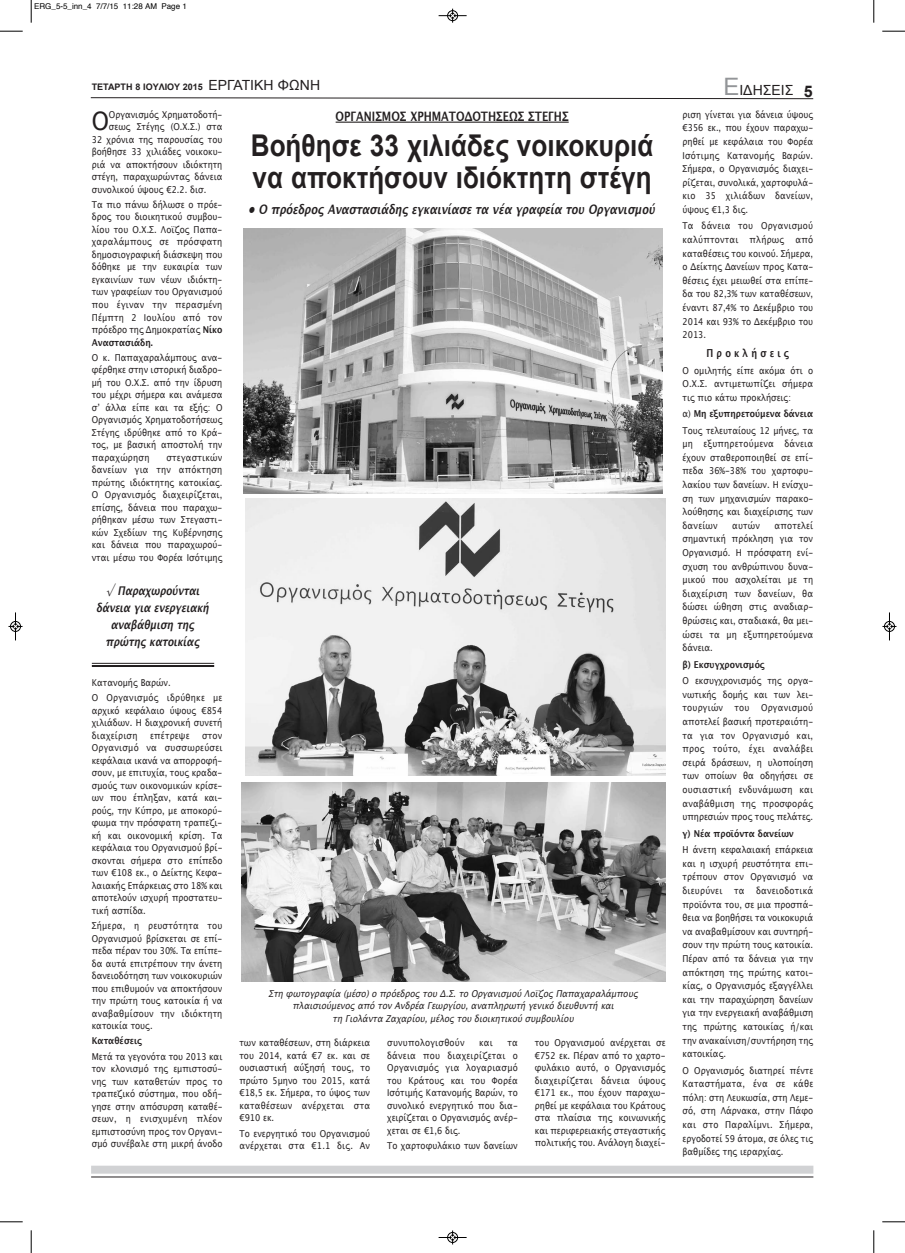
<style>
.page{position:relative;width:905px;height:1253px;background:#fff}
.page>*{position:absolute;margin:0;border:0;box-sizing:border-box;transform-origin:0 0}
.t1{font:700 30px/32px "Arial";color:#231f20;scale:.87 1}
.t2{font:25.5px "Lucida Grande";color:#231f20;scale:.87 1}
.t3{font:700 16px "Arial";color:#231f20}
.t4{font:14px "Arial";color:#231f20}
.t5{font:italic 700 13px "Lucida Grande";color:#231f20;scale:.8 1}
.t6{font:700 13px "Lucida Grande";color:#231f20;scale:.8 1}
.t7{font:italic 700 12px/17px "Lucida Grande";color:#231f20;text-align:center;scale:.8 1}
.t8{font:700 11px "Lucida Grande";color:#231f20;scale:.8 1}
.t9{font:9.5px/12.5px "Lucida Grande";color:#231f20;text-align:justify;scale:.87 1}
.t10{font:italic 9.5px/12.5px "Lucida Grande";color:#231f20;text-align:center;scale:.87 1}
.t11{font:9.5px/15.3px "Lucida Grande";letter-spacing:.025em;color:#231f20;scale:.87 1}
.t12{font:700 9px "Arial";color:#231f20}
.t13{font:8px "Helvetica";color:#000}
.s1{font-weight:400;font-size:14px}
.s2{font-weight:700}
.s3{font-weight:400;font-size:13px}
.s4{font-size:24px;color:#939598}
</style>
<div class="page">
<hr style="left:91px;top:1177px;width:722px;height:1px;background:#231f20">
<div style="left:91px;top:1166px;width:722px;height:8px;background:#d1d2d4"></div>
<svg style="left:90px;top:97px;width:724px;height:3px"></svg>
<hr style="left:335px;top:122px;width:233px;height:1px;background:#231f20">
<img style="left:243px;top:228px;width:419px;height:266px">
<img style="left:245px;top:499px;width:420px;height:276px">
<img style="left:241px;top:783px;width:424px;height:199px">
<hr style="left:92px;top:663px;width:122px;height:1px;background:#231f20">
<hr style="left:92px;top:665px;width:122px;height:2px;background:#231f20">
<svg style="left:31px;top:0;width:1px;height:23px"></svg>
<svg style="left:0;top:31px;width:23px;height:1px"></svg>
<svg style="left:873px;top:0;width:1px;height:23px"></svg>
<svg style="left:882px;top:31px;width:22px;height:1px"></svg>
<svg style="left:31px;top:1230px;width:1px;height:23px"></svg>
<svg style="left:0;top:1221px;width:23px;height:2px"></svg>
<svg style="left:873px;top:1230px;width:1px;height:23px"></svg>
<svg style="left:882px;top:1221px;width:22px;height:2px"></svg>
<svg style="left:438px;top:9px;width:28px;height:14px"></svg>
<svg style="left:438px;top:1230px;width:28px;height:14px"></svg>
<svg style="left:8px;top:612px;width:14px;height:28px"></svg>
<svg style="left:882px;top:612px;width:14px;height:28px"></svg>
<p class="t13" style="left:34px;top:3px;width:154px">ERG_5-5_inn_4 7/7/15 11:28 AM Page 1</p>
<p class="t12" style="left:92px;top:82px;width:230px">ΤΕΤΑΡΤΗ 8 IOYΛIOY 2015 <span class="s1">ΕΡΓΑΤΙΚΗ ΦΩΝΗ</span></p>
<p class="t2" style="left:92px;top:105px;width:21px">Ο</p>
<p class="t9" style="left:109px;top:108px;width:132px">Οργανισμός Χρηματοδοτή-</p>
<p class="t9" style="left:109px;top:120px;width:132px">σεως Στέγης (Ο.Χ.Σ.) στα</p>
<p class="t9" style="left:92px;top:133px;width:152px">32 χρόνια της παρουσίας του</p>
<p class="t9" style="left:92px;top:145px;width:152px">βοήθησε 33 χιλιάδες νοικοκυ-</p>
<p class="t9" style="left:92px;top:158px;width:152px">ριά να αποκτήσουν ιδιόκτητη</p>
<p class="t9" style="left:92px;top:170px;width:152px">στέγη, παραχωρώντας δάνεια</p>
<p class="t9" style="left:92px;top:183px;width:133px">συνολικού ύψους €2.2. δισ.</p>
<p class="t9" style="left:92px;top:198px;width:152px">Τα πιο πάνω δήλωσε ο πρόε&shy;δρος του διοικητικού συμβου&shy;λίου του Ο.Χ.Σ. Λοϊζος Παπα&shy;χαραλάμπους σε πρόσφατη δημοσιογραφική διάσκεψη που δόθηκε με την ευκαιρία των εγκαινίων των νέων ιδιόκτη&shy;των γραφείων του Οργανισμού που έγιναν την περασμένη Πέμπτη 2 Ιουλίου από τον πρόεδρο της Δημοκρατίας <span class="s2">Νίκο Αναστασιάδη.</span></p>
<p class="t9" style="left:92px;top:351px;width:152px">Ο κ. Παπαχαραλάμπους ανα&shy;φέρθηκε στην ιστορική διαδρο&shy;μή του Ο.Χ.Σ. από την ίδρυση του μέχρι σήμερα και ανάμεσα σ’ άλλα είπε και τα εξής: Ο Οργανισμός Χρηματοδοτήσεως Στέγης ιδρύθηκε από το Κρά&shy;τος, με βασική αποστολή την παραχώρηση</p>
<p class="t9" style="left:92px;top:451px;width:152px;text-indent:75px">στεγαστικών δανείων για την απόκτηση πρώτης ιδιόκτητης κατοικίας.<br>Ο Οργανισμός διαχειρίζεται, επίσης, δάνεια που παραχω&shy;ρήθηκαν μέσω των Στεγαστι&shy;κών Σχεδίων της Κυβέρνησης και δάνεια που παραχωρού&shy;νται μέσω του Φορέα Ισότιμης</p>
<p class="t7" style="left:96px;top:582px;width:145px"><span class="s3">√</span> Παραχωρούνται δάνεια για ενεργειακή αναβάθμιση της πρώτης κατοικίας</p>
<p class="t11" style="left:92px;top:675px;width:152px">Κατανομής Βαρών.<br>Ο Οργανισμός ιδρύθηκε με</p>
<p class="t9" style="left:92px;top:704px;width:152px">αρχικό κεφάλαιο ύψους €854 χιλιάδων. Η διαχρονική συνετή διαχείριση</p>
<p class="t11" style="left:150px;top:727px;width:47px">επέτρεψε</p>
<p class="t9" style="left:92px;top:729px;width:152px;text-indent:110px">στον Οργανισμό να συσσωρεύσει κεφάλαια ικανά να απορροφή&shy;σουν, με επιτυχία, τους κραδα&shy;σμούς των οικονομικών κρίσε&shy;ων που έπληξαν, κατά και&shy;ρούς, την Κύπρο, με αποκορύ&shy;φωμα την πρόσφατη τραπεζι&shy;κή και οικονομική κρίση. Τα κεφάλαια του Οργανισμού βρί&shy;σκονται σήμερα στο επίπεδο των €108 εκ., ο Δείκτης Κεφα&shy;λαιακής Επάρκειας στο 18% και αποτελούν ισχυρή προστατευ&shy;τική ασπίδα.</p>
<p class="t9" style="left:92px;top:919px;width:152px">Σήμερα, η ρευστότητα του Οργανισμού βρίσκεται σε επί&shy;πεδα πέραν του 30%. Τα επίπε&shy;δα αυτά επιτρέπουν την άνετη δανειοδότηση των νοικοκυριών που επιθυμούν να αποκτήσουν την πρώτη τους κατοικία ή να αναβαθμίσουν την ιδιόκτητη κατοικία τους.</p>
<p class="t9" style="left:92px;top:1033px;width:152px;line-height:15.3px"><span class="s2">Καταθέσεις<br></span>Μετά τα γεγονότα του 2013 και</p>
<p class="t9" style="left:92px;top:1062px;width:152px">τον κλονισμό της εμπιστοσύ&shy;νης των καταθετών προς το τραπεζικό σύστημα, που οδή&shy;γησε στην απόσυρση καταθέ&shy;σεων, η ενισχυμένη πλέον εμπιστοσύνη προς τον Οργανι&shy;σμό συνέβαλε στη μικρή άνοδο</p>
<p class="t6" style="left:335px;top:108px;width:293px">ΟΡΓΑΝΙΣΜΟΣ ΧΡΗΜΑΤΟΔΟΤΗΣΕΩΣ ΣΤΕΓΗΣ</p>
<p class="t1" style="left:251px;top:129px;width:464px">Βοήθησε 33 χιλιάδες νοικοκυριά να αποκτήσουν ιδιόκτητη στέγη</p>
<p class="t5" style="left:248px;top:201px;width:512px">• Ο πρόεδρος Αναστασιάδης εγκαινίασε τα νέα γραφεία του Οργανισμού</p>
<p class="t10" style="left:268px;top:987px;width:428px">Στη φωτογραφία (μέσο) ο πρόεδρος του Δ.Σ. το Οργανισμού Λοϊζος Παπαχαραλάμπους πλαισιούμενος από τον Ανδρέα Γεωργίου, αναπληρωτή γενικό διευθυντή και<br>τη Γιολάντα Ζαχαρίου, μέλος του διοικητικού συμβουλίου</p>
<p class="t9" style="left:239px;top:1036px;width:152px">των καταθέσεων, στη διάρκεια του 2014, κατά €7 εκ. και σε ουσιαστική αύξησή τους, το πρώτο 5μηνο του 2015, κατά €18,5 εκ. Σήμερα, το ύψος των καταθέσεων ανέρχεται στα €910 εκ.</p>
<p class="t9" style="left:239px;top:1127px;width:152px">Το ενεργητικό του Οργανισμού ανέρχεται στα €1.1 δις. Αν</p>
<p class="t11" style="left:387px;top:1035px;width:90px">συνυπολογισθούν</p>
<p class="t9" style="left:479px;top:1036px;width:17px">και</p>
<p class="t9" style="left:387px;top:1036px;width:152px;text-indent:120px">τα δάνεια που διαχειρίζεται ο Οργανισμός για λογαριασμό του Κράτους και του Φορέα Ισότιμής Κατανομής Βαρών, το συνολικό ενεργητικό που δια&shy;χειρίζεται ο Οργανισμός ανέρ&shy;χεται σε €1,6 δις.</p>
<p class="t9" style="left:387px;top:1139px;width:152px">Το χαρτοφυλάκιο των δανείων</p>
<p class="t9" style="left:534px;top:1036px;width:152px">του Οργανισμού ανέρχεται σε €752 εκ. Πέραν από το χαρτο&shy;φυλάκιο αυτό, ο Οργανισμός διαχειρίζεται δάνεια ύψους €171 εκ., που έχουν παραχω&shy;ρηθεί με κεφάλαια του Κράτους στα πλαίσια της κοινωνικής και περιφερειακής στεγαστικής πολιτικής του. Ανάλογη διαχεί-</p>
<p class="t4" style="left:723px;top:82px;width:71px"><span class="s4">Ε</span>ΙΔΗΣΕΙΣ</p>
<p class="t3" style="left:803px;top:82px;width:10px">5</p>
<p class="t9" style="left:682px;top:107px;width:152px;line-height:13.6px">ριση γίνεται για δάνεια ύψους €356 εκ., που έχουν παραχω&shy;ρηθεί με κεφάλαια του Φορέα Ισότιμης Κατανομής Βαρών.<br>Σήμερα, ο Οργανισμός διαχει&shy;ρίζεται, συνολικά, χαρτοφυλά&shy;κιο 35 χιλιάδων δανείων, ύψους €1,3 δις.</p>
<p class="t9" style="left:682px;top:219px;width:152px;line-height:13.6px">Τα δάνεια του Οργανισμού καλύπτονται πλήρως από καταθέσεις του κοινού. Σήμερα, ο Δείκτης Δανείων προς Κατα&shy;θέσεις έχει μειωθεί στα επίπε&shy;δα του 82,3% των καταθέσεων, έναντι 87,4% το Δεκέμβριο του 2014 και 93% το Δεκέμβριο του 2013.</p>
<p class="t8" style="left:706px;top:346px;width:105px">Π ρ ο κ λ ή σ ε ι ς</p>
<p class="t9" style="left:682px;top:363px;width:152px;line-height:13.6px">Ο ομιλητής είπε ακόμα ότι ο Ο.Χ.Σ. αντιμετωπίζει σήμερα τις πιο κάτω προκλήσεις:</p>
<p class="t9" style="left:682px;top:405px;width:152px;line-height:16.4px">α) <span class="s2">Μη εξυπηρετούμενα δάνεια<br></span>Τους τελευταίους 12 μήνες, τα</p>
<p class="t9" style="left:682px;top:437px;width:152px;line-height:13.6px">μη εξυπηρετούμενα δάνεια έχουν σταθεροποιηθεί σε επί&shy;πεδα 36%-38% του χαρτοφυ&shy;λακίου των δανείων. Η ενίσχυ&shy;ση των μηχανισμών παρακο&shy;λούθησης και διαχείρισης των δανείων</p>
<p class="t9" style="left:682px;top:518px;width:152px;line-height:13.6px;text-indent:92px">αποτελεί σημαντική πρόκληση για τον Οργανισμό. Η πρόσφατη ενί&shy;σχυση του ανθρώπινου δυνα&shy;μικού που ασχολείται με τη διαχείριση των δανείων, θα δώσει ώθηση στις αναδιαρ&shy;θρώσεις και, σταδιακά, θα μει&shy;ώσει τα μη εξυπηρετούμενα δάνεια.</p>
<p class="t9" style="left:682px;top:656px;width:152px;line-height:16.4px"><span class="s2">β) Εκσυγχρονισμός<br></span>Ο εκσυγχρονισμός της οργα-</p>
<p class="t9" style="left:682px;top:687px;width:152px;line-height:13.6px">νωτικής δομής και των λει&shy;τουργιών του Οργανισμού αποτελεί βασική προτεραιότη&shy;τα για τον Οργανισμό και, προς τούτο, έχει αναλάβει σειρά δράσεων, η υλοποίηση των οποίων θα οδηγήσει σε ουσιαστική ενδυνάμωση και αναβάθμιση της προσφοράς υπηρεσιών προς τους πελάτες.</p>
<p class="t9" style="left:682px;top:825px;width:152px;line-height:16.4px"><span class="s2">γ) Νέα προϊόντα δανείων<br></span>Η άνετη κεφαλαιακή επάρκεια</p>
<p class="t9" style="left:682px;top:856px;width:152px;line-height:13.6px">και η ισχυρή ρευστότητα επι&shy;τρέπουν στον Οργανισμό να διευρύνει τα δανειοδοτικά προϊόντα του, σε μια προσπά&shy;θεια να βοηθήσει τα νοικοκυριά να αναβαθμίσουν και συντηρή&shy;σουν την πρώτη τους κατοικία.<br>Πέραν από τα δάνεια για την απόκτηση της πρώτης κατοι&shy;κίας, ο Οργανισμός εξαγγέλλει και την παραχώρηση δανείων για την ενεργειακή αναβάθμιση της πρώτης κατοικίας ή/και την ανακαίνιση/συντήρηση της κατοικίας.</p>
<p class="t9" style="left:682px;top:1063px;width:152px;line-height:13.6px">Ο Οργανισμός διατηρεί πέντε Καταστήματα, ένα σε κάθε πόλη: στη Λευκωσία, στη Λεμε&shy;σό, στη Λάρνακα, στην Πάφο και στο Παραλίμνι. Σήμερα, εργοδοτεί 59 άτομα, σε όλες τις βαθμίδες της ιεραρχίας.</p>
<p class="t9" style="left:732px;top:519px;width:34px">αυτών</p>
</div>
